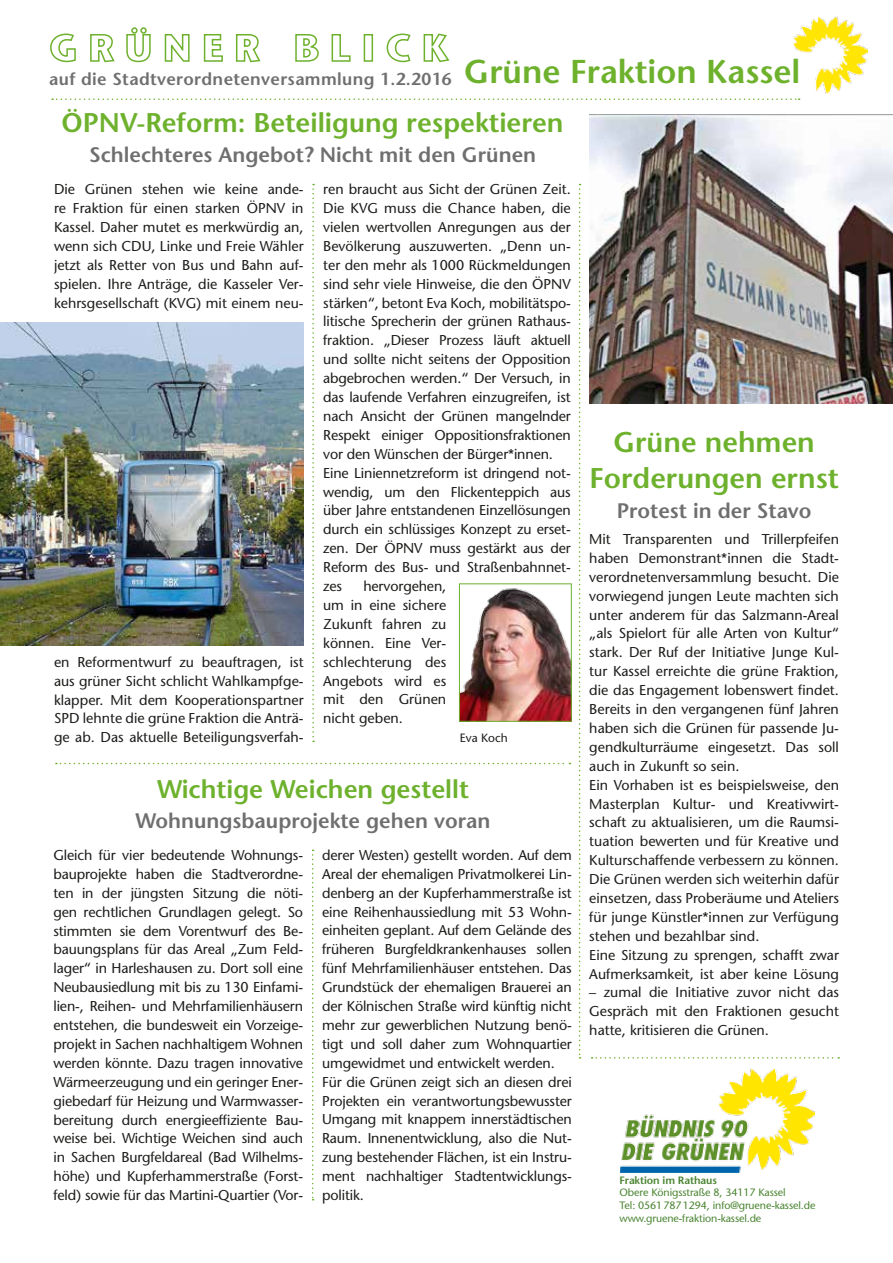
<style>
.page{position:relative;width:893px;height:1263px;background:#fff}
.page>*{position:absolute;margin:0;border:0;box-sizing:border-box;transform-origin:0 0}
.t1{font:600 28.5px/36px "Stone Sans Std";color:#6db12d;text-align:center}
.t2{font:600 27px "Stone Sans Std";color:#6db12d}
.t3{font:600 25.5px "Stone Sans Std";color:#6db12d}
.t4{font:600 21px "Stone Sans Std";color:#706f6f}
.t5{font:600 17.25px "Stone Sans Std";letter-spacing:.02em;color:#706f6f}
.t6{font:500 14.25px/18.9px "Stone Sans Std";letter-spacing:-.01em;color:#1d1d1b;text-align:justify}
.t7{font:500 12px "Stone Sans Std";color:#1d1d1b}
.t8{font:500 10.65px/12.8px "Stone Sans Std";letter-spacing:-.01em;color:#4b8532}
.t9{font:600 10.65px "Stone Sans Std";letter-spacing:-.01em;color:#4b8532}
.s1{font-size:33px;color:#6db12d}
</style>
<div class="page">
<img style="left:794px;top:16px;width:73px;height:78px">
<svg style="left:50px;top:33px;width:26px;height:30px"></svg>
<svg style="left:90px;top:34px;width:25px;height:29px"></svg>
<svg style="left:126px;top:27px;width:25px;height:36px"></svg>
<svg style="left:164px;top:34px;width:26px;height:28px"></svg>
<svg style="left:203px;top:34px;width:20px;height:28px"></svg>
<svg style="left:235px;top:34px;width:26px;height:29px"></svg>
<svg style="left:295px;top:34px;width:24px;height:28px"></svg>
<svg style="left:331px;top:34px;width:20px;height:28px"></svg>
<div style="left:364px;top:34px;width:9px;height:28px;border:2px solid #6db12d"></div>
<svg style="left:386px;top:33px;width:25px;height:30px"></svg>
<svg style="left:423px;top:33px;width:27px;height:30px"></svg>
<svg style="left:52px;top:98px;width:748px;height:2px"></svg>
<svg style="left:56px;top:763px;width:514px;height:1px"></svg>
<svg style="left:592px;top:1057px;width:247px;height:1px"></svg>
<img style="left:620px;top:1068px;width:195px;height:105px">
<img style="left:461px;top:588px;width:109px;height:132px">
<div style="left:459px;top:583px;width:113px;height:139px;border:1px solid #6db12d"></div>
<img style="left:0;top:322px;width:304px;height:323px">
<img style="left:589px;top:115px;width:304px;height:289px">
<svg style="left:312px;top:184px;width:2px;height:558px"></svg>
<svg style="left:579px;top:184px;width:2px;height:874px"></svg>
<svg style="left:312px;top:849px;width:2px;height:351px"></svg>
<p class="t5" style="left:49px;top:68px;width:753px">auf die Stadtverordnetenversammlung 1.2.2016 <span class="s1">Grüne Fraktion Kassel</span></p>
<h2 class="t2" style="left:62px;top:106px;width:503px">ÖPNV-Reform: Beteiligung respektieren</h2>
<h3 class="t4" style="left:89px;top:142px;width:448px">Schlechteres Angebot? Nicht mit den Grünen</h3>
<p class="t6" style="left:54px;top:180px;width:251px">Die Grünen stehen wie keine ande&shy;re Fraktion für einen starken ÖPNV in Kassel. Daher mutet es merkwürdig an, wenn sich CDU, Linke und Freie Wähler jetzt als Retter von Bus und Bahn auf&shy;spielen. Ihre Anträge, die Kasseler Ver&shy;kehrsgesellschaft (KVG) mit einem neu-</p>
<p class="t6" style="left:54px;top:652px;width:251px">en Reformentwurf zu beauftragen, ist aus grüner Sicht schlicht Wahlkampfge&shy;klapper. Mit dem Kooperationspartner SPD lehnte die grüne Fraktion die Anträ&shy;ge ab. Das aktuelle Beteiligungsverfah-</p>
<p class="t6" style="left:323px;top:180px;width:249px;text-align:left">ren braucht aus Sicht der Grünen Zeit.<br>Die KVG muss die Chance haben, die vielen wertvollen Anregungen aus der Bevölkerung auszuwerten. „Denn un&shy;ter den mehr als 1000 Rückmeldungen sind sehr viele Hinweise, die den ÖPNV stärken“, betont Eva Koch, mobilitätspo&shy;litische Sprecherin der grünen Rathaus&shy;fraktion. „Dieser Prozess läuft aktuell und sollte nicht seitens der Opposition abgebrochen werden.“ Der Versuch, in das laufende Verfahren einzugreifen, ist nach Ansicht der Grünen mangelnder Respekt einiger Oppositionsfraktionen vor den Wünschen der Bürger*innen.<br>Eine Liniennetzreform ist dringend not&shy;wendig, um den Flickenteppich aus über Jahre entstandenen Einzellösungen durch ein schlüssiges Konzept zu erset&shy;zen. Der ÖPNV muss gestärkt aus der Reform des Bus- und Straßenbahnnet&shy;zes</p>
<p class="t6" style="left:323px;top:577px;width:125px;text-indent:40px">hervorgehen, um in eine sichere Zukunft fahren zu können. Eine Ver&shy;schlechterung des Angebots wird es mit den Grünen nicht geben.</p>
<p class="t7" style="left:460px;top:731px;width:50px">Eva Koch</p>
<h3 class="t3" style="left:157px;top:774px;width:313px">Wichtige Weichen gestellt</h3>
<h3 class="t4" style="left:135px;top:808px;width:357px">Wohnungsbauprojekte gehen voran</h3>
<p class="t6" style="left:53px;top:845px;width:251px">Gleich für vier bedeutende Wohnungs&shy;bauprojekte haben die Stadtverordne&shy;ten in der jüngsten Sitzung die nöti&shy;gen rechtlichen Grundlagen gelegt. So stimmten sie dem Vorentwurf des Be&shy;bauungsplans für das Areal „Zum Feld&shy;lager“ in Harleshausen zu. Dort soll eine Neubausiedlung mit bis zu 130 Einfami&shy;lien-, Reihen- und Mehrfamilienhäusern entstehen, die bundesweit ein Vorzeige&shy;projekt in Sachen nachhaltigem Wohnen werden könnte. Dazu tragen innovative Wärmeerzeugung und ein geringer Ener&shy;giebedarf für Heizung und Warmwasser&shy;bereitung durch energieeffiziente Bau&shy;weise bei. Wichtige Weichen sind auch in Sachen Burgfeldareal (Bad Wilhelms&shy;höhe) und Kupferhammerstraße (Forst&shy;feld) sowie für das Martini-Quartier (Vor-</p>
<p class="t6" style="left:322px;top:845px;width:251px;text-align:left">derer Westen) gestellt worden. Auf dem Areal der ehemaligen Privatmolkerei Lin&shy;denberg an der Kupferhammerstraße ist eine Reihenhaussiedlung mit 53 Wohn&shy;einheiten geplant. Auf dem Gelände des früheren Burgfeldkrankenhauses sollen fünf Mehrfamilienhäuser entstehen. Das Grundstück der ehemaligen Brauerei an der Kölnischen Straße wird künftig nicht mehr zur gewerblichen Nutzung benö&shy;tigt und soll daher zum Wohnquartier umgewidmet und entwickelt werden.<br>Für die Grünen zeigt sich an diesen drei Projekten ein verantwortungsbewusster Umgang mit knappem innerstädtischen Raum. Innenentwicklung, also die Nut&shy;zung bestehender Flächen, ist ein Instru&shy;ment nachhaltiger Stadtentwicklungs&shy;politik.</p>
<h1 class="t1" style="left:589px;top:423px;width:251px">Grüne nehmen<br>Forderungen ernst</h1>
<h3 class="t4" style="left:617px;top:498px;width:196px">Protest in der Stavo</h3>
<p class="t6" style="left:589px;top:529px;width:251px;text-align:left">Mit Transparenten und Trillerpfeifen haben Demonstrant*innen die Stadt&shy;verordnetenversammlung besucht. Die vorwiegend jungen Leute machten sich unter anderem für das Salzmann-Areal „als Spielort für alle Arten von Kultur“ stark. Der Ruf der Initiative Junge Kul&shy;tur Kassel erreichte die grüne Fraktion, die das Engagement lobenswert findet.<br>Bereits in den vergangenen fünf Jahren haben sich die Grünen für passende Ju&shy;gendkulturräume eingesetzt. Das soll auch in Zukunft so sein.<br>Ein Vorhaben ist es beispielsweise, den Masterplan Kultur- und Kreativwirt&shy;schaft zu aktualisieren, um die Raumsi&shy;tuation bewerten und für Kreative und Kulturschaffende verbessern zu können.<br>Die Grünen werden sich weiterhin dafür einsetzen, dass Proberäume und Ateliers für junge Künstler*innen zur Verfügung stehen und bezahlbar sind.<br>Eine Sitzung zu sprengen, schafft zwar Aufmerksamkeit, ist aber keine Lösung</p>
<p class="t6" style="left:589px;top:983px;width:251px">– zumal die Initiative zuvor nicht das Gespräch mit den Fraktionen gesucht hatte, kritisieren die Grünen.</p>
<p class="t9" style="left:619px;top:1173px;width:99px">Fraktion im Rathaus</p>
<p class="t8" style="left:619px;top:1186px;width:197px">Obere Königsstraße 8, 34117 Kassel<br>Tel: 05617871294, info@gruene-kassel.de www.gruene-fraktion-kassel.de</p>
</div>
